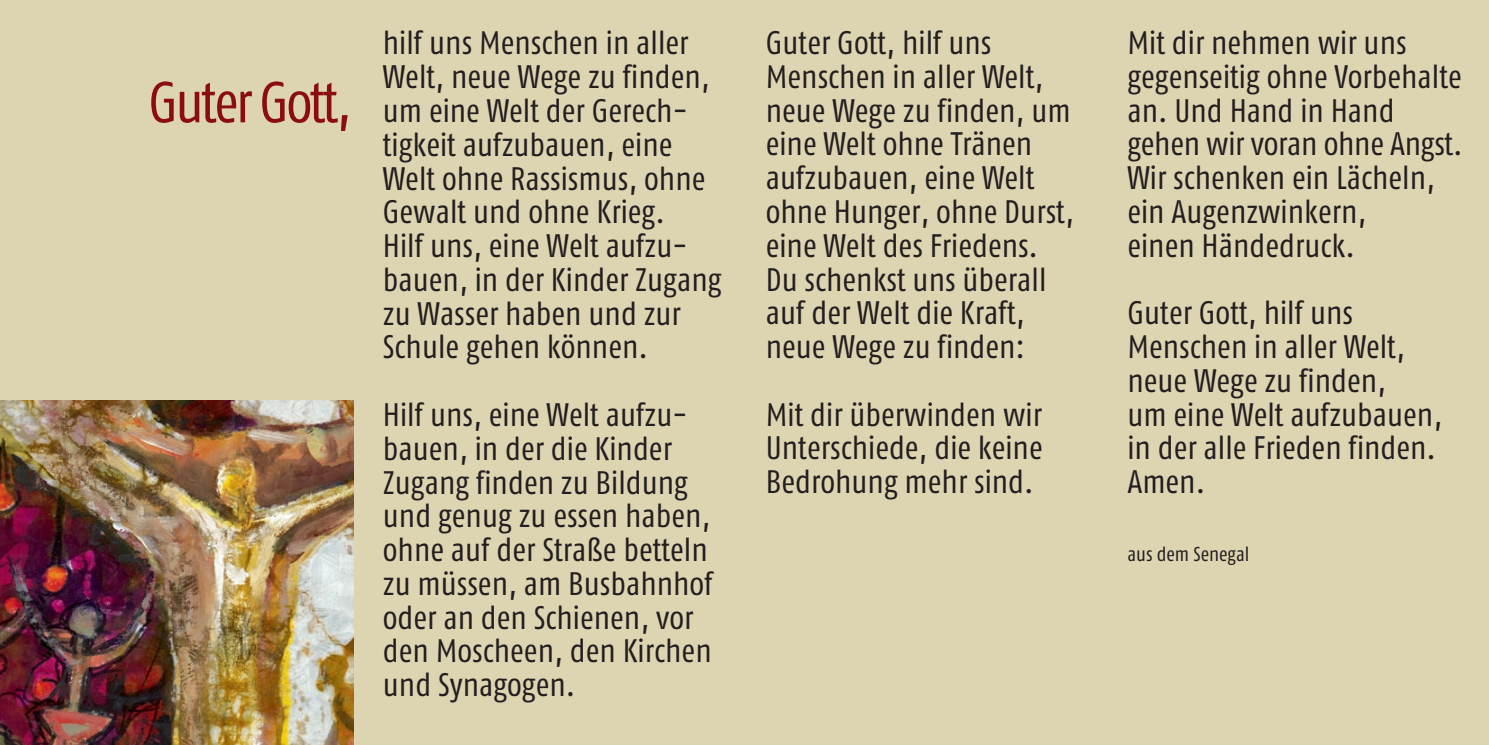
<style>
.page{position:relative;width:1489px;height:745px;background:#fff}
.page>*{position:absolute;margin:0;border:0;box-sizing:border-box;transform-origin:0 0}
.t1{font:57.5px "Fago Co";letter-spacing:-.045em;color:#8b0d10}
.t2{font:32.5px/33.8px "Fago Co";color:#231f20}
.t3{font:20px "Fago Co";color:#231f20}
</style>
<div class="page">
<div style="left:0;top:0;width:1488px;height:744px;background:#ddd5b1"></div>
<img style="left:0;top:400px;width:353px;height:344px">
<h1 class="t1" style="left:148px;top:70px;width:205px">Guter Gott,</h1>
<p class="t2" style="left:383px;top:26px;width:340px">hilf uns Menschen in aller<br>Welt, neue Wege zu finden, um eine Welt der Gerech&shy;tigkeit aufzubauen, eine<br>Welt ohne Rassismus, ohne<br>Gewalt und ohne Krieg.<br>Hilf uns, eine Welt aufzu&shy;bauen, in der Kinder Zugang zu Wasser haben und zur<br>Schule gehen können.</p>
<p class="t2" style="left:383px;top:397px;width:331px">Hilf uns, eine Welt aufzu&shy;bauen, in der die Kinder<br>Zugang finden zu Bildung und genug zu essen haben, ohne auf der Straße betteln zu müssen, am Busbahnhof oder an den Schienen, vor den Moscheen, den Kirchen und Synagogen.</p>
<p class="t2" style="left:765px;top:26px;width:310px">Guter Gott, hilf uns<br>Menschen in aller Welt, neue Wege zu finden, um eine Welt ohne Tränen aufzubauen, eine Welt ohne Hunger, ohne Durst, eine Welt des Friedens.<br>Du schenkst uns überall auf der Welt die Kraft, neue Wege zu finden:</p>
<p class="t2" style="left:765px;top:397px;width:278px;text-align:justify">Mit dir überwinden wir Unterschiede, die keine Bedrohung mehr sind.</p>
<p class="t2" style="left:1127px;top:25px;width:336px">Mit dir nehmen wir uns gegenseitig ohne Vorbehalte an. Und Hand in Hand gehen wir voran ohne Angst.<br>Wir schenken ein Lächeln, ein Augenzwinkern,<br>einen Händedruck.</p>
<p class="t2" style="left:1127px;top:295px;width:316px">Guter Gott, hilf uns<br>Menschen in aller Welt, neue Wege zu finden,<br>um eine Welt aufzubauen, in der alle Frieden finden.<br>Amen.</p>
<p class="t3" style="left:1127px;top:542px;width:124px">aus dem Senegal</p>
</div>
